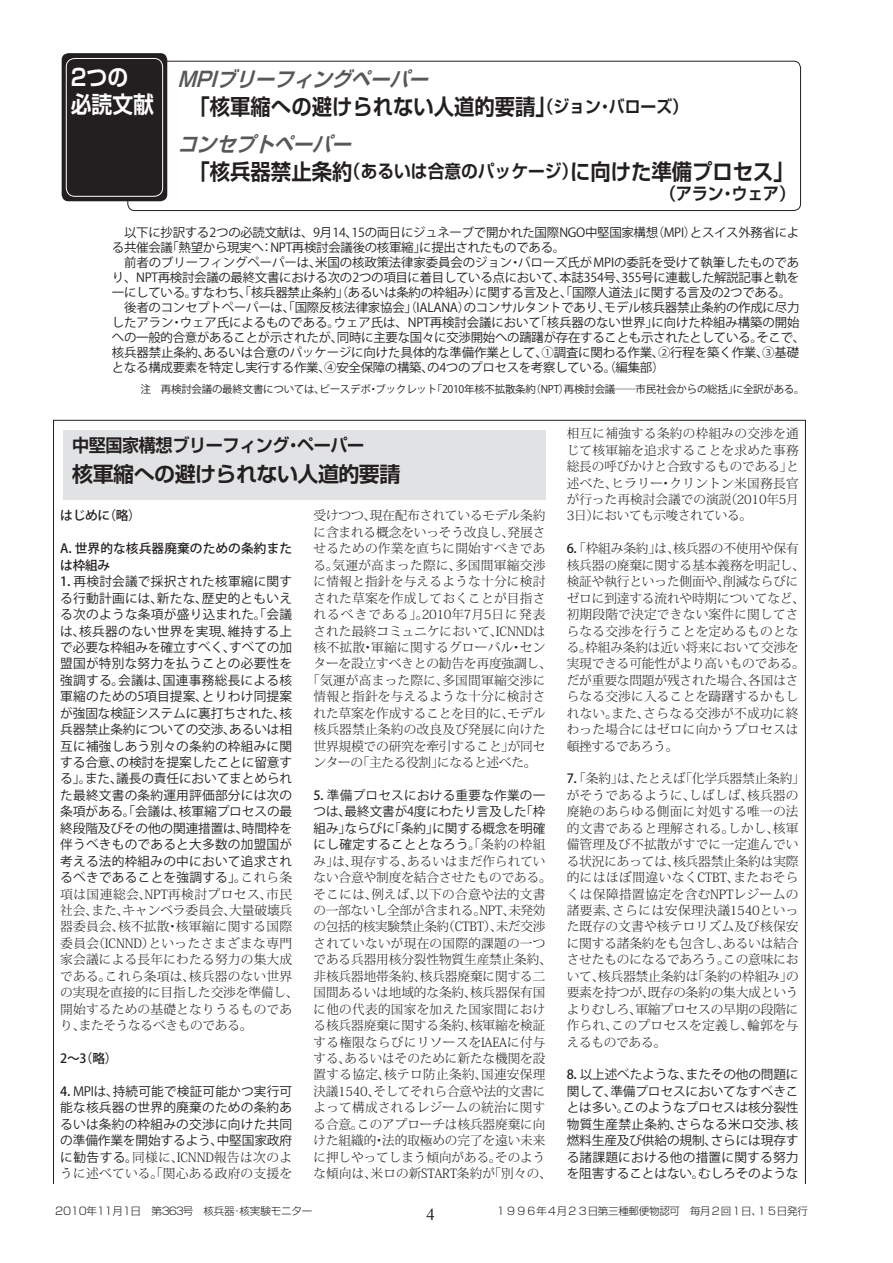
<style>
.page{position:relative;width:893px;height:1263px;background:#fff}
.page>*{position:absolute;margin:0;border:0;box-sizing:border-box;transform-origin:0 0}
.t1{font:700 23.1px "Shin Go Pro De";color:#fff;scale:.9 1}
.t2{font:700 21.9px "Shin Go Pro De";color:#231f20;scale:.93 1}
.資料{font:700 21px "Shin Go Pro De";letter-spacing:-.025em;color:#231f20}
.t3{font:italic 700 20.7px "Shin Go Pro De";color:#57585a;scale:.93 1}
.資料-2{font:700 18px "Shin Go Pro De";letter-spacing:-.025em;color:#231f20;scale:.95 1}
.t4{font:700 16.95px "Shin Go Pro De";color:#231f20;scale:.93 1}
.t5{font:16.5px "Times New Roman";color:#231f20}
.資料-3{font:300 12.75px/16.5px "Koz Min Pro";color:#231f20}
.資料-4{font:12.75px/16.5px "Koz Go Pro";letter-spacing:.015em;color:#231f20;text-align:justify}
.資料-5{font:300 12.75px "Koz Min Pro";letter-spacing:.02em;color:#231f20}
.資料-6{font:500 12.75px/16.5px "Koz Go Pro";letter-spacing:.005em;color:#231f20}
.資料-7{font:300 12.75px "Koz Min Pro";letter-spacing:.08em;color:#231f20}
.資料-8{font:300 12.75px "Koz Min Pro";letter-spacing:-.025em;color:#231f20}
.リード{font:12.45px/15px "Koz Go Std";letter-spacing:-.025em;color:#231f20}
.t6{font:300 10.65px "Shin Go Pro";letter-spacing:-.025em;color:#231f20}
.リード-2{font:10.5px "Koz Go Std";letter-spacing:-.025em;color:#231f20}
.t7{font:300 10.5px "Shin Go Pro";letter-spacing:-.025em;color:#231f20}
.s1{font-size:16.95px}
.s2{font-size:18px}
.s3{font-weight:500}
.s4{font-family:"Koz Min Pro";font-weight:300}
.s5{font-family:"Koz Go Pro";font-weight:500}
.s6{font-family:"Koz Go Pro";font-weight:400}
</style>
<div class="page">
<div style="left:63px;top:430px;width:482px;height:70px;background:#e1e2e4"></div>
<div style="left:62px;top:53px;width:105px;height:148px;background:#231f20;border-radius:7px"></div>
<div style="left:127px;top:61px;width:674px;height:150px;border:1px solid #231f20;border-radius:7px"></div>
<div style="left:66px;top:58px;width:97px;height:139px;border:1px solid #fff;border-radius:9px"></div>
<p class="t1" style="left:71px;top:58px;width:65px">2つの</p>
<p class="t1" style="left:71px;top:85px;width:94px">必読文献</p>
<p class="t3" style="left:177px;top:62px;width:279px">MPIブリーフィングペーパー</p>
<p class="t2" style="left:190px;top:89px;width:537px">「核軍縮への避けられない人道的要請」<span class="s1">（ジョン・バローズ）</span></p>
<p class="t3" style="left:177px;top:127px;width:196px">コンセプトペーパー</p>
<p class="t2" style="left:190px;top:153px;width:651px">「核兵器禁止条約<span class="s2">（あるいは合意のパッケージ）</span>に向けた準備プロセス」</p>
<p class="t4" style="left:660px;top:180px;width:146px">（アラン・ウェア）</p>
<p class="リード" style="left:112px;top:226px;width:689px">　以下に抄訳する2つの必読文献は、9月14、15の両日にジュネーブで開かれた国際NGO中堅国家構想（MPI）とスイス外務省による共催会議「熱望から現実へ：NPT再検討会議後の核軍縮」に提出されたものである。</p>
<p class="リード" style="left:112px;top:256px;width:689px;text-align:justify">　前者のブリーフィングペーパーは、米国の核政策法律家委員会のジョン・バローズ氏がMPIの委託を受けて執筆したものであり、NPT再検討会議の最終文書における次の2つの項目に着目している点において、本誌354号、355号に連載した解説記事と軌を一にしている。すなわち、「核兵器禁止条約」（あるいは条約の枠組み）に関する言及と、「国際人道法」に関する言及の2つである。</p>
<p class="リード" style="left:112px;top:301px;width:695px">　後者のコンセプトペーパーは、「国際反核法律家協会」（IALANA）のコンサルタントであり、モデル核兵器禁止条約の作成に尽力したアラン・ウェア氏によるものである。ウェア氏は、NPT再検討会議において「核兵器のない世界」に向けた枠組み構築の開始への一般的合意があることが示されたが、同時に主要な国々に交渉開始への躊躇が存在することも示されたとしている。そこで、核兵器禁止条約、あるいは合意のパッケージに向けた具体的な準備作業として、①調査に関わる作業、②行程を築く作業、③基礎となる構成要素を特定し実行する作業、④安全保障の構築、の4つのプロセスを考察している。（編集部）</p>
<p class="リード-2" style="left:140px;top:383px;width:666px">注　再検討会議の最終文書については、ピースデポ・ブックレット「2010年核不拡散条約（NPT）再検討会議――市民社会からの総括」に全訳がある。</p>
<p class="資料-2" style="left:72px;top:430px;width:309px">中堅国家構想ブリーフィング・ペーパー</p>
<p class="資料" style="left:72px;top:456px;width:330px">核軍縮への避けられない人道的要請</p>
<p class="資料-6" style="left:60px;top:508px;width:82px">はじめに（略）</p>
<p class="資料-6" style="left:60px;top:541px;width:233px">A．世界的な核兵器廃棄のための条約または枠組み</p>
<p class="資料-4" style="left:60px;top:574px;width:240px;text-align:left"><span class="s3">1．</span>再検討会議で採択された核軍縮に関する行動計画には、新たな、歴史的ともいえる次のような条項が盛り込まれた。「会議は、核兵器のない世界を実現、維持する上で必要な枠組みを確立すべく、すべての加盟国が特別な努力を払うことの必要性を強調する。会議は、国連事務総長による核軍縮のための5項目提案、とりわけ同提案が強固な検証システムに裏打ちされた、核兵器禁止条約についての交渉、あるいは相互に補強しあう別々の条約の枠組みに関する合意、の検討を提案したことに留意する」。また、議長の責任においてまとめられた最終文書の条約運用評価部分には次の条項がある。「会議は、核軍縮プロセスの最終段階及びその他の関連措置は、時間枠を伴うべきものであると大多数の加盟国が考える法的枠組みの中において追求されるべきであることを強調する」。<span class="s4">これら条項は国連総会、NPT再検討プロセス、市民社会、また、キャンベラ委員会、大量破壊兵器委員会、核不拡散・核軍縮に関する国際委員会（ICNND）といったさまざまな専門家会議による長年にわたる努力の集大成である。これら条項は、核兵器のない世界の実現を直接的に目指した交渉を準備し、開始するための基礎となりうるものであり、またそうなるべきものである。</span></p>
<p class="資料-6" style="left:60px;top:1051px;width:59px">2～3（略）</p>
<p class="資料-4" style="left:60px;top:1083px;width:233px"><span class="s3">4．</span>MPIは、持続可能で検証可能かつ実行可能な核兵器の世界的廃棄のための条約あるいは条約の枠組みの交渉に向けた共同の準備作業を開始するよう、中堅国家政府に勧告する。<span class="s4">同様に、ICNND報告は次のように述べている。「関心ある政府の支援を</span></p>
<p class="資料-3" style="left:313px;top:507px;width:233px">受けつつ、現在配布されているモデル条約</p>
<p class="資料-3" style="left:313px;top:523px;width:233px">に含まれる概念をいっそう改良し、発展さ</p>
<p class="資料-3" style="left:313px;top:540px;width:233px">せるための作業を直ちに開始すべきであ</p>
<p class="資料-5" style="left:313px;top:556px;width:233px">る。気運が高まった際に、多国間軍縮交渉</p>
<p class="資料-3" style="left:313px;top:573px;width:233px">に情報と指針を与えるような十分に検討</p>
<p class="資料-3" style="left:313px;top:589px;width:233px">された草案を作成しておくことが目指さ</p>
<p class="資料-7" style="left:313px;top:605px;width:233px">れるべきである」。2010年7月5日に発表</p>
<p class="資料-3" style="left:313px;top:622px;width:233px">された最終コミュニケにおいて、ICNNDは</p>
<p class="資料-5" style="left:313px;top:638px;width:233px">核不拡散・軍縮に関するグローバル・セン</p>
<p class="資料-3" style="left:313px;top:655px;width:240px">ターを設立すべきとの勧告を再度強調し、</p>
<p class="資料-3" style="left:307px;top:671px;width:240px">「気運が高まった際に、多国間軍縮交渉に</p>
<p class="資料-3" style="left:313px;top:688px;width:233px">情報と指針を与えるような十分に検討さ</p>
<p class="資料-3" style="left:313px;top:704px;width:233px">れた草案を作成することを目的に、モデル</p>
<p class="資料-3" style="left:313px;top:721px;width:233px">核兵器禁止条約の改良及び発展に向けた</p>
<p class="資料-3" style="left:313px;top:737px;width:234px">世界規模での研究を牽引すること」が同セ</p>
<p class="資料-8" style="left:313px;top:753px;width:224px">ンターの「主たる役割」になると述べた。</p>
<p class="資料-3" style="left:313px;top:786px;width:240px"><span class="s5">5．</span><span class="s6">準備プロセスにおける重要な作業の一つは、最終文書が4度にわたり言及した「枠組み」ならびに「条約」に関する概念を明確にし確定することとなろう。</span>「条約の枠組み」は、現存する、あるいはまだ作られていない合意や制度を結合させたものである。そこには、例えば、以下の合意や法的文書の一部ないし全部が含まれる。NPT、未発効の包括的核実験禁止条約（CTBT）、未だ交渉されていないが現在の国際的課題の一つである兵器用核分裂性物質生産禁止条約、非核兵器地帯条約、核兵器廃棄に関する二国間あるいは地域的な条約、核兵器保有国に他の代表的国家を加えた国家間における核兵器廃棄に関する条約、核軍縮を検証する権限ならびにリソースをIAEAに付与する、あるいはそのために新たな機関を設置する協定、核テロ防止条約、国連安保理決議1540、そしてそれら合意や法的文書によって構成されるレジームの統治に関する合意。このアプローチは核兵器廃棄に向けた組織的・法的取極めの完了を遠い未来に押しやってしまう傾向がある。そのような傾向は、米ロの新START条約が「別々の、</p>
<p class="資料-3" style="left:567px;top:425px;width:233px;text-align:justify">相互に補強する条約の枠組みの交渉を通じて核軍縮を追求することを求めた事務総長の呼びかけと合致するものである」と述べた、ヒラリー・クリントン米国務長官が行った再検討会議での演説（2010年5月3日）においても示唆されている。</p>
<p class="資料-3" style="left:567px;top:540px;width:240px"><span class="s5">6．</span>「枠組み条約」は、核兵器の不使用や保有核兵器の廃棄に関する基本義務を明記し、検証や執行といった側面や、削減ならびにゼロに到達する流れや時期についてなど、初期段階で決定できない案件に関してさらなる交渉を行うことを定めるものとなる。枠組み条約は近い将来において交渉を実現できる可能性がより高いものである。だが重要な問題が残された場合、各国はさらなる交渉に入ることを躊躇するかもしれない。また、さらなる交渉が不成功に終わった場合にはゼロに向かうプロセスは頓挫するであろう。</p>
<p class="資料-3" style="left:567px;top:770px;width:240px"><span class="s5">7．</span>「条約」は、たとえば「化学兵器禁止条約」がそうであるように、しばしば、核兵器の廃絶のあらゆる側面に対処する唯一の法的文書であると理解される。しかし、核軍備管理及び不拡散がすでに一定進んでいる状況にあっては、核兵器禁止条約は実際的にはほぼ間違いなくCTBT、またおそらくは保障措置協定を含むNPTレジームの諸要素、さらには安保理決議1540といった既存の文書や核テロリズム及び核保安に関する諸条約をも包含し、あるいは結合させたものになるであろう。この意味において、核兵器禁止条約は「条約の枠組み」の要素を持つが、既存の条約の集大成というよりむしろ、軍縮プロセスの早期の段階に作られ、このプロセスを定義し、輪郭を与えるものである。</p>
<p class="資料-4" style="left:567px;top:1067px;width:233px"><span class="s3">8．</span>以上述べたような、またその他の問題に関して、準備プロセスにおいてなすべきことは多い。このようなプロセスは核分裂性物質生産禁止条約、さらなる米ロ交渉、核燃料生産及び供給の規制、さらには現存する諸課題における他の措置に関する努力を阻害することはない。むしろそのような</p>
<p class="t6" style="left:55px;top:1202px;width:259px">2010年11月1日　第363号　核兵器・核実験モニター</p>
<p class="t5" style="left:426px;top:1203px;width:10px">4</p>
<p class="t7" style="left:495px;top:1202px;width:314px">１９９６年４月２３日第三種郵便物認可　毎月２回１日、１５日発行</p>
</div>
